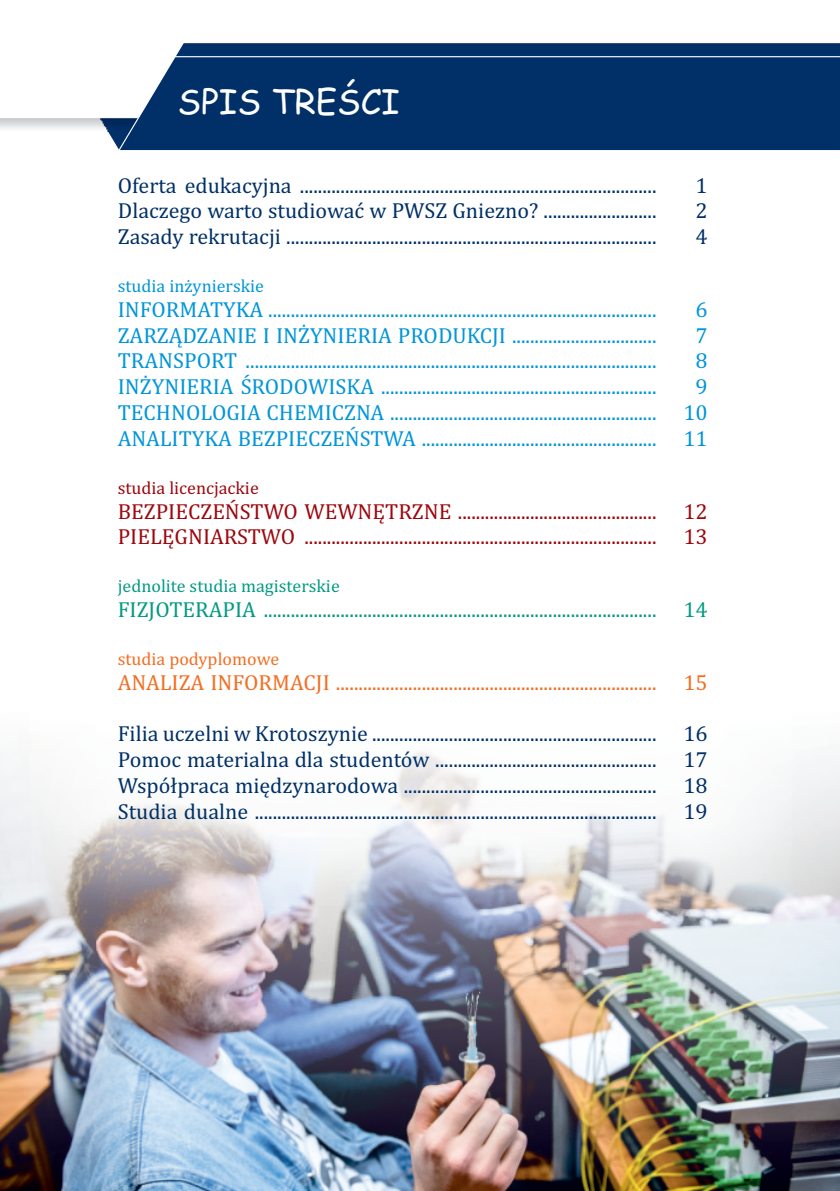
<style>
.page{position:relative;width:840px;height:1191px;background:#fff}
.page>*{position:absolute;margin:0;border:0;box-sizing:border-box;transform-origin:0 0}
.t1{font:34px "Comic Sans MS";color:#fff}
.t2{font:22px/25.8px "Cambria";color:#003067;text-align:justify}
.t3{font:22px/25.8px "Cambria";color:#0095d9;text-align:justify}
.t4{font:22px/25.8px "Cambria";color:#9d070d}
.t5{font:22px "Cambria";color:#039a83}
.t6{font:22px "Cambria";color:#f36e21}
.t7{font:18px "Cambria";color:#039a83}
.t8{font:18px "Cambria";color:#0095d9}
.t9{font:18px "Cambria";color:#9d070d}
.t10{font:18px "Cambria";color:#f36e21}
</style>
<div class="page">
<img style="left:0;top:756px;width:839px;height:435px">
<img style="left:29px;top:752px;width:766px;height:252px">
<svg style="left:117px;top:43px;width:722px;height:108px;background:#123f72"></svg>
<h1 class="t1" style="left:177px;top:87px;width:223px">SPIS TREŚCI</h1>
<p class="t2" style="left:118px;top:173px;width:540px">Oferta edukacyjna ...............................................................................<br>Dlaczego warto studiować w PWSZ Gniezno? .........................<br>Zasady rekrutacji ..................................................................................</p>
<p class="t8" style="left:118px;top:278px;width:148px">studia inżynierskie</p>
<p class="t3" style="left:118px;top:298px;width:540px">INFORMATYKA ......................................................................................<br>ZARZĄDZANIE I INŻYNIERIA PRODUKCJI ................................<br>TRANSPORT ...........................................................................................<br>INŻYNIERIA ŚRODOWISKA .............................................................<br>TECHNOLOGIA CHEMICZNA ...........................................................<br>ANALITYKA BEZPIECZEŃSTWA ....................................................</p>
<p class="t9" style="left:118px;top:479px;width:142px">studia licencjackie</p>
<p class="t4" style="left:118px;top:499px;width:540px">BEZPIECZEŃSTWO WEWNĘTRZNE ............................................<br>PIELĘGNIARSTWO ..............................................................................</p>
<p class="t7" style="left:118px;top:578px;width:223px">jednolite studia magisterskie</p>
<p class="t5" style="left:118px;top:600px;width:540px">FIZJOTERAPIA .......................................................................................</p>
<p class="t10" style="left:118px;top:651px;width:163px">studia podyplomowe</p>
<p class="t6" style="left:118px;top:672px;width:540px">ANALIZA INFORMACJI .......................................................................</p>
<p class="t2" style="left:118px;top:722px;width:540px">Filia uczelni w Krotoszynie ...............................................................<br>Pomoc materialna dla studentów .................................................<br>Współpraca międzynarodowa ........................................................<br>Studia dualne .........................................................................................</p>
<p class="t2" style="left:695px;top:173px;width:14px">1<br>2<br>4</p>
<p class="t3" style="left:683px;top:298px;width:26px;text-align:center">6<br>7<br>8<br>9<br>10<br>11</p>
<p class="t4" style="left:683px;top:499px;width:26px">12<br>13</p>
<p class="t5" style="left:683px;top:600px;width:26px">14</p>
<p class="t6" style="left:683px;top:672px;width:26px">15</p>
<p class="t2" style="left:683px;top:722px;width:26px">16<br>17<br>18<br>19</p>
</div>
